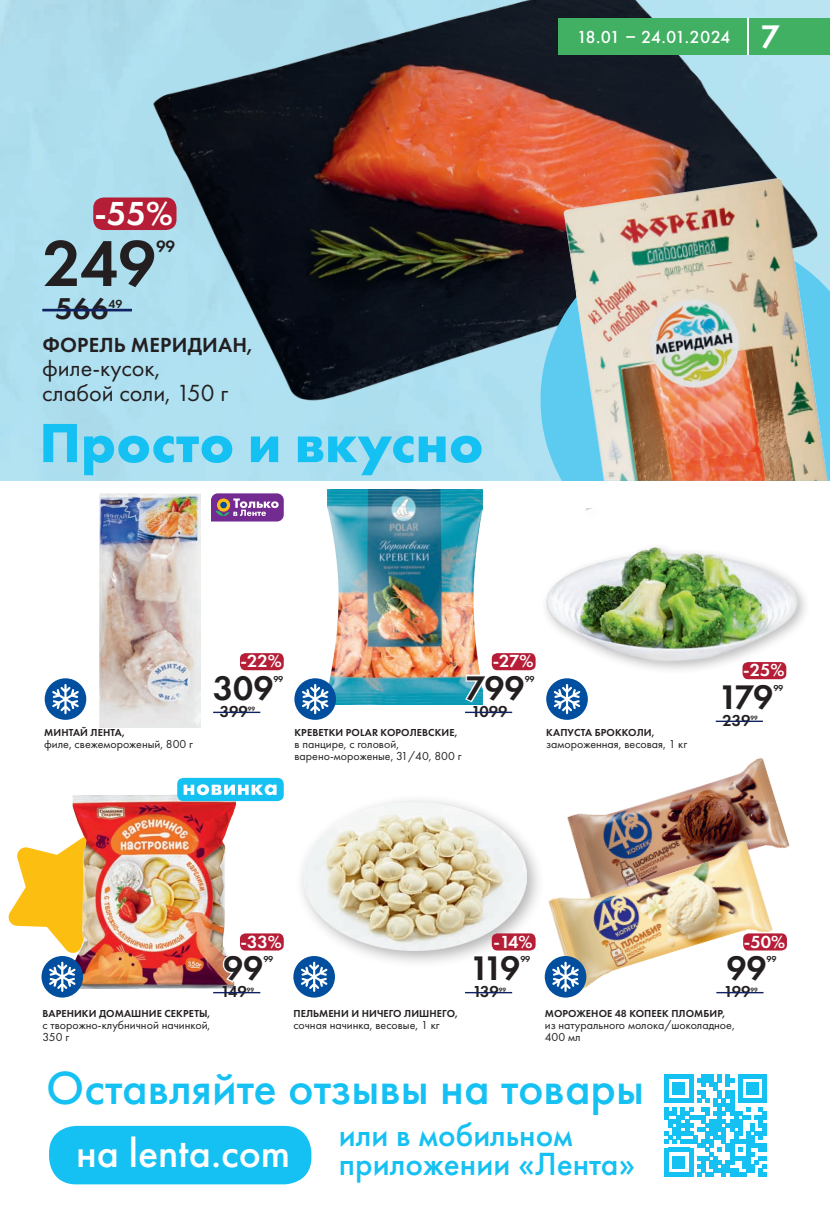
<style>
.page{position:relative;width:830px;height:1212px;background:#fff}
.page>*{position:absolute;margin:0;border:0;box-sizing:border-box;transform-origin:0 0}
.BIG_PRICE_21{font:600 67.2px "Futura PT";color:#231f20}
.t1{font:700 57.3px "Futura PT";color:#15c0f2}
.t2{font:500 48.3px "Futura PT";color:#15c0f2}
.t3{font:500 41.85px "Futura PT";color:#fff}
.BIG_PRICE_21-2{font:600 35.4px "Futura PT";letter-spacing:-.015em;color:#231f20}
.XX__21{font:600 34.5px "Futura PT";color:#fff}
.t4{font:600 33.9px "Futura PT";color:#fff}
.t5{font:500 33.3px "Futura PT";color:#15c0f2}
.OLD_PRICE_2021_20mm{font:600 31.2px "Futura PT";color:#231f20}
.DESCRIPTION{font:24.15px "Futura PT";color:#231f20}
.t6{font:600 21.15px "Futura PT";letter-spacing:.01em;color:#231f20}
.XX__21-2{font:600 18.15px "Futura PT";color:#fff}
.t7{font:500 18.15px "Futura PT";letter-spacing:-.05em;color:#fff}
.BIG_PRICE_21-3{font:600 16.95px "Futura PT";color:#231f20}
.OLD_PRICE_2021_20mm-2{font:600 16.5px "Futura PT";color:#231f20}
.OLD_PRICE_2021_20mm-3{font:600 12.15px "Futura PT";color:#231f20}
.DESCRIPTION-2{font:12px/12px "Futura PT";color:#231f20}
.t8{font:600 10.5px "Futura PT";letter-spacing:.01em;color:#231f20}
.BIG_PRICE_21-4{font:600 9px "Futura PT";letter-spacing:-.03em;color:#231f20}
.OLD_PRICE_2021_20mm-4{font:600 6.45px "Futura PT";color:#231f20}
</style>
<div class="page">
<div style="left:0;top:0;width:536px;height:481px;background:#afdeef"></div>
<img style="left:123px;top:0;width:706px;height:443px">
<div style="left:93px;top:197px;width:83px;height:33px;background:#b61e37;border-radius:10px"></div>
<hr style="left:42px;top:309px;width:90px;height:2px;background:#102261">
<svg style="left:536px;top:231px;width:293px;height:250px;background:#54899f"></svg>
<img style="left:574px;top:232px;width:255px;height:249px">
<img style="left:562px;top:175px;width:262px;height:298px">
<div style="left:49px;top:1126px;width:262px;height:58px;background:#15c0f2;border-radius:27px"></div>
<svg style="left:664px;top:1074px;width:102px;height:102px"></svg>
<div style="left:558px;top:18px;width:271px;height:37px;background:#41b063"></div>
<hr style="left:747px;top:18px;width:1px;height:37px;background:#fff">
<img style="left:328px;top:489px;width:154px;height:215px">
<img style="left:567px;top:758px;width:223px;height:90px">
<img style="left:548px;top:839px;width:226px;height:154px">
<div style="left:295px;top:794px;width:249px;height:175px;background:#231f20;opacity:.35"></div>
<img style="left:303px;top:802px;width:223px;height:149px">
<img style="left:99px;top:493px;width:102px;height:235px">
<svg style="left:211px;top:493px;width:72px;height:28px;background:#8e569b"></svg>
<div style="left:45px;top:678px;width:41px;height:42px;background:#014f9e;border-radius:50%"></div>
<svg style="left:52px;top:684px;width:27px;height:30px"></svg>
<div style="left:544px;top:956px;width:42px;height:41px;background:#014f9e;border-radius:50%"></div>
<svg style="left:552px;top:962px;width:26px;height:30px"></svg>
<div style="left:293px;top:956px;width:42px;height:41px;background:#014f9e;border-radius:50%"></div>
<svg style="left:301px;top:962px;width:26px;height:30px"></svg>
<div style="left:294px;top:678px;width:42px;height:42px;background:#014f9e;border-radius:50%"></div>
<svg style="left:302px;top:684px;width:26px;height:30px"></svg>
<div style="left:240px;top:653px;width:43px;height:17px;background:#b61e37;border-radius:6px"></div>
<hr style="left:213px;top:712px;width:47px;height:1px;background:#102261">
<div style="left:491px;top:653px;width:44px;height:17px;background:#b61e37;border-radius:6px"></div>
<svg style="left:463px;top:672px;width:20px;height:32px"></svg>
<hr style="left:465px;top:712px;width:47px;height:1px;background:#102261">
<div style="left:742px;top:933px;width:44px;height:17px;background:#b61e37;border-radius:6px"></div>
<svg style="left:723px;top:952px;width:45px;height:33px"></svg>
<hr style="left:716px;top:992px;width:47px;height:1px;background:#102261">
<svg style="left:8px;top:845px;width:63px;height:108px"></svg>
<img style="left:71px;top:795px;width:165px;height:193px">
<div style="left:240px;top:933px;width:43px;height:17px;background:#b61e37;border-radius:6px"></div>
<svg style="left:220px;top:952px;width:16px;height:33px"></svg>
<hr style="left:213px;top:992px;width:47px;height:1px;background:#102261">
<div style="left:491px;top:933px;width:44px;height:17px;background:#b61e37;border-radius:6px"></div>
<svg style="left:471px;top:952px;width:51px;height:17px"></svg>
<hr style="left:465px;top:992px;width:47px;height:1px;background:#102261">
<div style="left:41px;top:956px;width:42px;height:41px;background:#014f9e;border-radius:50%"></div>
<svg style="left:49px;top:962px;width:27px;height:30px"></svg>
<div style="left:546px;top:678px;width:41px;height:42px;background:#014f9e;border-radius:50%"></div>
<svg style="left:553px;top:696px;width:27px;height:18px"></svg>
<hr style="left:715px;top:721px;width:47px;height:1px;background:#102261">
<div style="left:177px;top:778px;width:106px;height:23px;background:#15c0f2;border-radius:6px"></div>
<svg style="left:183px;top:784px;width:93px;height:11px"></svg>
<div style="left:518px;top:498px;width:306px;height:198px;background:#231f20;opacity:.2"></div>
<p class="XX__21" style="left:94px;top:191px;width:80px">-55%</p>
<p class="BIG_PRICE_21" style="left:43px;top:221px;width:115px">249</p>
<p class="BIG_PRICE_21-3" style="left:156px;top:236px;width:20px">99</p>
<p class="OLD_PRICE_2021_20mm" style="left:55px;top:289px;width:55px">566</p>
<p class="OLD_PRICE_2021_20mm-3" style="left:108px;top:297px;width:15px">49</p>
<p class="t6" style="left:42px;top:332px;width:212px">ФОРЕЛЬ МЕРИДИАН,</p>
<p class="DESCRIPTION" style="left:42px;top:354px;width:120px">филе-кусок,</p>
<p class="DESCRIPTION" style="left:42px;top:378px;width:187px">слабой соли, 150 г</p>
<p class="t1" style="left:39px;top:406px;width:445px">Просто и вкусно</p>
<p class="t7" style="left:576px;top:26px;width:155px">18.01 – 24.01.2024</p>
<p class="t4" style="left:760px;top:15px;width:21px">7</p>
<p class="t8" style="left:44px;top:726px;width:82px">МИНТАЙ ЛЕНТА,</p>
<p class="DESCRIPTION-2" style="left:44px;top:738px;width:150px">филе, свежемороженый, 800 г</p>
<p class="XX__21-2" style="left:240px;top:650px;width:43px">-22%</p>
<p class="XX__21-2" style="left:492px;top:650px;width:42px">-27%</p>
<p class="BIG_PRICE_21-2" style="left:213px;top:666px;width:62px">309</p>
<p class="BIG_PRICE_21-4" style="left:273px;top:673px;width:11px">99</p>
<p class="BIG_PRICE_21-2" style="left:465px;top:666px;width:61px">799</p>
<p class="BIG_PRICE_21-4" style="left:524px;top:673px;width:11px">99</p>
<p class="OLD_PRICE_2021_20mm-2" style="left:220px;top:701px;width:30px">399</p>
<p class="OLD_PRICE_2021_20mm-4" style="left:248px;top:705px;width:9px">99</p>
<p class="OLD_PRICE_2021_20mm-2" style="left:471px;top:701px;width:38px">1099</p>
<p class="t8" style="left:294px;top:726px;width:164px">КРЕВЕТКИ POLAR КОРОЛЕВСКИЕ,</p>
<p class="DESCRIPTION-2" style="left:294px;top:738px;width:106px">в панцире, с головой,</p>
<p class="DESCRIPTION-2" style="left:294px;top:750px;width:168px">варено-мороженые, 31/40, 800 г</p>
<p class="t8" style="left:546px;top:726px;width:110px">КАПУСТА БРОККОЛИ,</p>
<p class="DESCRIPTION-2" style="left:546px;top:738px;width:142px">замороженная, весовая, 1 кг</p>
<p class="XX__21-2" style="left:742px;top:659px;width:43px">-25%</p>
<p class="BIG_PRICE_21-2" style="left:718px;top:675px;width:56px">179</p>
<p class="BIG_PRICE_21-4" style="left:773px;top:682px;width:11px">99</p>
<p class="OLD_PRICE_2021_20mm-2" style="left:722px;top:710px;width:29px">239</p>
<p class="OLD_PRICE_2021_20mm-4" style="left:750px;top:714px;width:9px">99</p>
<p class="t8" style="left:43px;top:1007px;width:169px">ВАРЕНИКИ ДОМАШНИЕ СЕКРЕТЫ,</p>
<p class="DESCRIPTION-2" style="left:43px;top:1019px;width:169px">с творожно-клубничной начинкой,<br>350 г</p>
<p class="XX__21-2" style="left:240px;top:930px;width:43px">-33%</p>
<p class="BIG_PRICE_21-2" style="left:223px;top:946px;width:42px">99</p>
<p class="BIG_PRICE_21-4" style="left:263px;top:953px;width:11px">99</p>
<p class="OLD_PRICE_2021_20mm-2" style="left:221px;top:981px;width:27px">149</p>
<p class="OLD_PRICE_2021_20mm-4" style="left:247px;top:985px;width:9px">99</p>
<p class="t8" style="left:293px;top:1007px;width:166px">ПЕЛЬМЕНИ И НИЧЕГО ЛИШНЕГО,</p>
<p class="DESCRIPTION-2" style="left:293px;top:1019px;width:148px">сочная начинка, весовые, 1 кг</p>
<p class="XX__21-2" style="left:493px;top:930px;width:40px">-14%</p>
<p class="XX__21-2" style="left:743px;top:930px;width:43px">-50%</p>
<p class="BIG_PRICE_21-2" style="left:469px;top:946px;width:52px">119</p>
<p class="BIG_PRICE_21-4" style="left:520px;top:953px;width:11px">99</p>
<p class="BIG_PRICE_21-2" style="left:726px;top:946px;width:42px">99</p>
<p class="BIG_PRICE_21-4" style="left:766px;top:953px;width:11px">99</p>
<p class="OLD_PRICE_2021_20mm-2" style="left:472px;top:981px;width:28px">139</p>
<p class="OLD_PRICE_2021_20mm-4" style="left:498px;top:985px;width:9px">99</p>
<p class="OLD_PRICE_2021_20mm-2" style="left:723px;top:981px;width:28px">199</p>
<p class="OLD_PRICE_2021_20mm-4" style="left:750px;top:985px;width:9px">99</p>
<p class="t8" style="left:544px;top:1007px;width:182px">МОРОЖЕНОЕ 48 КОПЕЕК ПЛОМБИР,</p>
<p class="DESCRIPTION-2" style="left:544px;top:1019px;width:191px">из натурального молока/шоколадное,<br>400 мл</p>
<p class="t2" style="left:46px;top:1059px;width:599px">Оставляйте отзывы на товары</p>
<p class="t3" style="left:76px;top:1127px;width:216px">на lenta.com</p>
<p class="t5" style="left:339px;top:1114px;width:235px">или в мобильном</p>
<p class="t5" style="left:339px;top:1144px;width:298px">приложении «Лента»</p>
</div>
